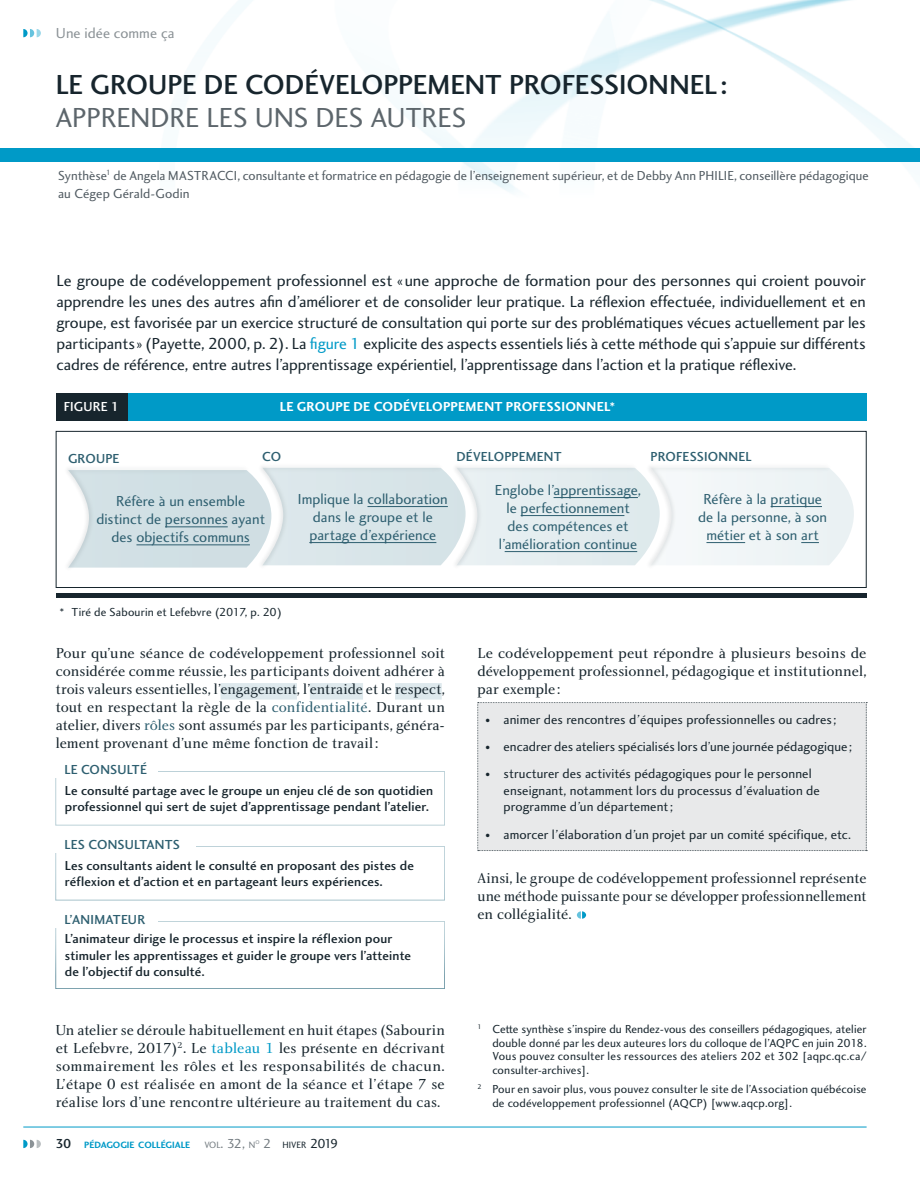
<style>
.page{position:relative;width:920px;height:1187px;background:#fff}
.page>*{position:absolute;margin:0;border:0;box-sizing:border-box;transform-origin:0 0}
.t1{font:28.5px "Charlotte Sans Medium Plain";color:#17252d}
.t2{font:28.5px "Charlotte Sans Book Plain";letter-spacing:-.005em;color:#5d666c}
.t3{font:16.5px/21px "Charlotte Sans Book Plain";letter-spacing:-.005em;color:#17252d;text-align:justify}
.t4{font:15px/18px "Charlotte Book Plain";letter-spacing:-.005em;color:#17252d;text-align:justify}
.t5{font:15px/18px "Charlotte Sans Book Plain";letter-spacing:.005em;color:#2e5f70;text-align:center}
.t6{font:15px "Charlotte Sans Book Plain";letter-spacing:.005em;color:#8b9296}
.t7{font:13.5px/16.5px "Charlotte Sans Medium Plain";letter-spacing:.01em;color:#17252d}
.t8{font:13.5px/16.5px "Charlotte Sans Book Plain";letter-spacing:.005em;color:#17252d}
.t9{font:13.5px/18px "Charlotte Sans Book Plain";letter-spacing:.005em;color:#515b62}
.t10{font:13.5px "Charlotte Sans Medium Plain";letter-spacing:.015em;color:#2e5f70}
.t11{font:13.5px "Charlotte Sans Bold Plain";letter-spacing:.02em;color:#fff}
.t12{font:13.5px "Charlotte Sans Medium Plain";letter-spacing:.015em;color:#fff}
.t13{font:12px/13.5px "Charlotte Sans Book Plain";letter-spacing:.01em;color:#17252d;text-align:justify}
.t14{font:9.45px "Charlotte Sans Bold Plain";color:#009ac7}
.t15{font:9.45px "Charlotte Sans Book Plain";color:#17252d}
.t16{font:9.45px "Charlotte Sans Book Plain";color:#747c81}
.t17{font:5.55px "Charlotte Sans Book Plain";color:#747c81}
.s1{color:#009ac7}
.s2{color:#2e5f70}
.s3{font-size:10.5px}
.s4{font-family:"Charlotte Sans Book Italic Plain"}
.s5{font-family:"Charlotte Sans Medium Plain";font-size:13.5px;color:#17252d}
.s6{font-size:13.5px}
.s7{font-size:13.5px;color:#747c81}
</style>
<div class="page">
<img style="left:0;top:0;width:919px;height:192px">
<hr style="left:23px;top:1126px;width:843px;height:1px;background:#009ac7">
<svg style="left:23px;top:1139px;width:18px;height:9px"></svg>
<svg style="left:23px;top:29px;width:18px;height:8px"></svg>
<div style="left:220px;top:683px;width:77px;height:16px;background:#dee9ed"></div>
<div style="left:310px;top:683px;width:53px;height:16px;background:#dee9ed"></div>
<div style="left:395px;top:683px;width:46px;height:16px;background:#dee9ed"></div>
<div style="left:0;top:149px;width:919px;height:13px;background:#009ac7"></div>
<div style="left:56px;top:771px;width:388px;height:54px;border:1px solid #fff"></div>
<div style="left:52px;top:761px;width:106px;height:16px;background:#fff"></div>
<div style="left:56px;top:921px;width:388px;height:67px;border:1px solid #fff"></div>
<div style="left:52px;top:911px;width:106px;height:16px;background:#fff"></div>
<div style="left:56px;top:846px;width:388px;height:54px;border:1px solid #fff"></div>
<div style="left:52px;top:836px;width:144px;height:16px;background:#fff"></div>
<svg style="left:576px;top:911px;width:9px;height:7px"></svg>
<div style="left:126px;top:393px;width:740px;height:27px;background:#009ac7"></div>
<div style="left:56px;top:393px;width:71px;height:27px;background:#17252d"></div>
<div style="left:62px;top:464px;width:188px;height:109px;background:#17252d;opacity:.2"></div>
<div style="left:450px;top:461px;width:188px;height:109px;background:#17252d;opacity:.2"></div>
<div style="left:256px;top:461px;width:188px;height:109px;background:#17252d;opacity:.2"></div>
<svg style="left:68px;top:468px;width:785px;height:99px"></svg>
<div style="left:56px;top:431px;width:810px;height:157px;border:1px solid #17252d"></div>
<div style="left:56px;top:593px;width:810px;height:5px;background:#17252d"></div>
<div style="left:477px;top:702px;width:389px;height:149px;background:#e8e9ea"></div>
<p class="t6" style="left:56px;top:24px;width:120px">Une idée comme ça</p>
<h1 class="t1" style="left:56px;top:68px;width:673px">LE GROUPE DE CODÉVELOPPEMENT PROFESSIONNEL :</h1>
<h1 class="t2" style="left:56px;top:101px;width:412px">APPRENDRE LES UNS DES AUTRES</h1>
<p class="t9" style="left:58px;top:166px;width:811px">Synthèse<sup>1</sup> de Angela MASTRACCI, consultante et formatrice en pédagogie de l’enseignement supérieur, et de Debby Ann PHILIE, conseillère pédagogique au Cégep Gérald-Godin</p>
<p class="t3" style="left:56px;top:269px;width:810px">Le groupe de codéveloppement professionnel est « une approche de formation pour des personnes qui croient pouvoir apprendre les unes des autres afin d’améliorer et de consolider leur pratique. La réflexion effectuée, individuellement et en groupe, est favorisée par un exercice structuré de consultation qui porte sur des problématiques vécues actuellement par les participants » (Payette, 2000, p. 2). La <span class="s1">figure 1</span> explicite des aspects essentiels liés à cette méthode qui s’appuie sur différents cadres de référence, entre autres l’apprentissage expérientiel, l’apprentissage dans l’action et la pratique réflexive.</p>
<p class="t12" style="left:64px;top:398px;width:57px">FIGURE 1</p>
<p class="t11" style="left:280px;top:398px;width:336px">LE GROUPE DE CODÉVELOPPEMENT PROFESSIONNEL*</p>
<p class="t10" style="left:68px;top:451px;width:53px">GROUPE</p>
<p class="t10" style="left:262px;top:448px;width:21px">CO</p>
<p class="t10" style="left:456px;top:448px;width:107px">DÉVELOPPEMENT</p>
<p class="t10" style="left:650px;top:448px;width:102px">PROFESSIONNEL</p>
<p class="t5" style="left:96px;top:491px;width:170px">Réfère à un ensemble distinct de personnes ayant des objectifs communs</p>
<p class="t5" style="left:298px;top:489px;width:151px">Implique la collaboration dans le groupe et le partage d’expérience</p>
<p class="t5" style="left:494px;top:480px;width:148px">Englobe l’apprentissage, le perfectionnement des compétences et l’amélioration continue</p>
<p class="t5" style="left:697px;top:489px;width:130px">Réfère à la pratique de la personne, à son métier et à son art</p>
<p class="t13" style="left:60px;top:605px;width:223px">* Tiré de Sabourin et Lefebvre (2017, p. 20)</p>
<p class="t4" style="left:56px;top:644px;width:390px">Pour qu’une séance de codéveloppement professionnel soit considérée comme réussie, les participants doivent adhérer à trois valeurs essentielles, l’engagement, l’entraide et le respect, tout en respectant la règle de la <span class="s2">confidentialité</span>. Durant un atelier, divers <span class="s2">rôles</span> sont assumés par les participants, généra&shy;lement provenant d’une même fonction de travail:</p>
<p class="t4" style="left:477px;top:644px;width:390px">Le codéveloppement peut répondre à plusieurs besoins de développement professionnel, pédagogique et institutionnel, par exemple :</p>
<p class="t8" style="left:485px;top:710px;width:352px"><span class="s3">•</span> animer des rencontres d<span class="s4">’</span>équipes professionnelles ou cadres ;</p>
<p class="t8" style="left:485px;top:738px;width:368px"><span class="s3">•</span> encadrer des ateliers spécialisés lors d’une journée pédagogique;</p>
<p class="t8" style="left:503px;top:765px;width:318px;text-indent:-18px"><span class="s3">•</span> structurer des activités pédagogiques pour le personnel enseignant, notamment lors du processus d<span class="s4">’</span>évaluation de programme d<span class="s4">’</span>un département;</p>
<p class="t8" style="left:485px;top:825px;width:367px"><span class="s3">•</span> amorcer l<span class="s4">’</span>élaboration d<span class="s4">’</span>un projet par un comité spécifique, etc.</p>
<p class="t10" style="left:64px;top:761px;width:84px">LE CONSULTÉ</p>
<p class="t7" style="left:65px;top:781px;width:369px">Le consulté partage avec le groupe un enjeu clé de son quotidien professionnel qui sert de sujet d’apprentissage pendant l’atelier.</p>
<p class="t10" style="left:64px;top:836px;width:117px">LES CONSULTANTS</p>
<p class="t7" style="left:65px;top:856px;width:350px">Les consultants aident le consulté en proposant des pistes de réflexion et d’action et en partageant leurs expériences.</p>
<p class="t10" style="left:64px;top:911px;width:82px">L’ANIMATEUR</p>
<p class="t7" style="left:65px;top:930px;width:347px">L’animateur dirige le processus et inspire la réflexion pour stimuler les apprentissages et guider le groupe vers l’atteinte de l’objectif du consulté.</p>
<p class="t4" style="left:56px;top:1020px;width:390px">Un atelier se déroule habituellement en huit étapes (Sabourin et Lefebvre, 2017)<sup>2</sup>. Le <span class="s1">tableau 1</span> les présente en décrivant sommairement les rôles et les responsabilités de chacun.<br>L’étape 0 est réalisée en amont de la séance et l’étape 7 se réalise lors d’une rencontre ultérieure au traitement du cas.</p>
<p class="t14" style="left:56px;top:1139px;width:136px"><span class="s5">30</span> PÉDAGOGIE COLLÉGIALE</p>
<p class="t16" style="left:204px;top:1139px;width:52px">VOL<span class="s6">. 32,</span> N</p>
<p class="t17" style="left:255px;top:1138px;width:6px">O</p>
<p class="t15" style="left:263px;top:1139px;width:77px"><span class="s7">2</span> HIVER <span class="s6">2019</span></p>
<p class="t4" style="left:477px;top:869px;width:390px">Ainsi, le groupe de codéveloppement professionnel représente une méthode puissante pour se développer professionnellement en collégialité.</p>
<p class="t13" style="left:492px;top:1022px;width:375px;text-indent:-15px"><sup>1</sup> Cette synthèse s’inspire du Rendez-vous des conseillers pédagogiques, atelier double donné par les deux auteures lors du colloque de l’AQPC en juin 2018.<br>Vous pouvez consulter les ressources des ateliers 202 et 302 [aqpc.qc.ca/ consulter-archives].</p>
<p class="t13" style="left:492px;top:1082px;width:375px;text-indent:-15px"><sup>2</sup> Pour en savoir plus, vous pouvez consulter le site de l’Association québécoise de codéveloppement professionnel (AQCP) [www.aqcp.org].</p>
</div>
